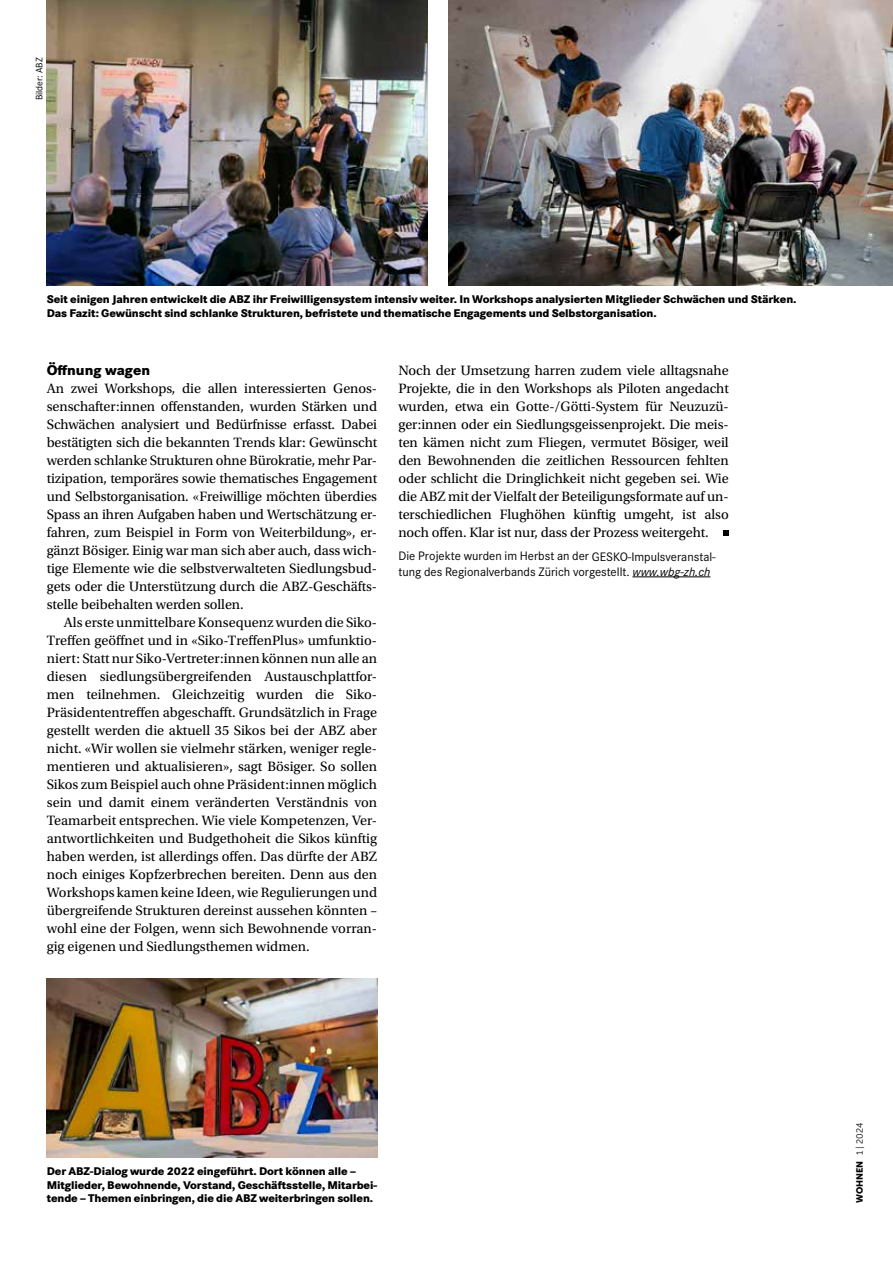
<style>
.page{position:relative;width:893px;height:1263px;background:#fff}
.page>*{position:absolute;margin:0;border:0;box-sizing:border-box;transform-origin:0 0}
.t1{font:800 14.7px "Corporate S";color:#000}
.t2{font:14.25px/18px "Utopia Std";letter-spacing:-.005em;color:#000}
.t3{font:12.75px/15.8px "Corporate S";color:#000}
.t4{font:800 11.7px/13.5px "Corporate S";letter-spacing:-.01em;color:#000}
.t5{font:9.75px "Corporate S";color:#000}
.t6{font:9px "Museo Sans 900";color:#000}
.s1{font-style:italic}
.s2{font-family:"Museo Sans 300"}
</style>
<div class="page">
<hr style="left:632px;top:576px;width:78px;height:1px;background:#000">
<svg style="left:723px;top:530px;width:6px;height:6px"></svg>
<img style="left:47px;top:0;width:380px;height:285px">
<img style="left:47px;top:978px;width:330px;height:179px">
<img style="left:449px;top:0;width:444px;height:285px">
<p class="t5" style="left:34px;top:100px;width:44px;rotate:-90deg">Bilder: ABZ</p>
<p class="t4" style="left:47px;top:293px;width:751px">Seit einigen Jahren entwickelt die ABZ ihr Freiwilligensystem intensiv weiter. In Workshops analysierten Mitglieder Schwächen und Stärken.<br>Das Fazit: Gewünscht sind schlanke Strukturen, befristete und thematische Engagements und Selbstorganisation.</p>
<p class="t1" style="left:47px;top:361px;width:105px">Öffnung wagen</p>
<p class="t2" style="left:47px;top:380px;width:332px">An zwei Workshops, die allen interessierten Genos&shy;senschafter:innen offenstanden, wurden Stärken und Schwächen analysiert und Bedürfnisse erfasst. Dabei bestätigten sich die bekannten Trends klar: Gewünscht werden schlanke Strukturen ohne Bürokratie, mehr Par&shy;tizipation, temporäres sowie thematisches Engagement und Selbstorganisation. «Freiwillige möchten überdies Spass an ihren Aufgaben haben und Wertschätzung er&shy;fahren, zum Beispiel in Form von Weiterbildung», er&shy;gänzt Bösiger. Einig war man sich aber auch, dass wich&shy;tige Elemente wie die selbstverwalteten Siedlungsbud&shy;gets oder die Unterstützung durch die ABZ-Geschäfts&shy;stelle beibehalten werden sollen.</p>
<p class="t2" style="left:47px;top:614px;width:332px;text-indent:17px">Als erste unmittelbare Konsequenz wurden die Siko-Treffen geöffnet und in «Siko-TreffenPlus» umfunktio&shy;niert: Statt nur Siko-Vertreter:innen können nun alle an diesen siedlungsübergreifenden Austauschplattfor&shy;men teilnehmen. Gleichzeitig wurden die Siko-Präsidententreffen abgeschafft. Grundsätzlich in Frage gestellt werden die aktuell 35 Sikos bei der ABZ aber nicht. «Wir wollen sie vielmehr stärken, weniger regle&shy;mentieren und aktualisieren», sagt Bösiger. So sollen Sikos zum Beispiel auch ohne Präsident:innen möglich sein und damit einem veränderten Verständnis von Teamarbeit entsprechen. Wie viele Kompetenzen, Ver&shy;antwortlichkeiten und Budgethoheit die Sikos künftig haben werden, ist allerdings offen. Das dürfte der ABZ noch einiges Kopfzerbrechen bereiten. Denn aus den Workshops kamen keine Ideen, wie Regulierungen und übergreifende Strukturen dereinst aussehen könnten – wohl eine der Folgen, wenn sich Bewohnende vorran&shy;gig eigenen und Siedlungsthemen widmen.</p>
<p class="t2" style="left:398px;top:362px;width:332px;text-align:justify">Noch der Umsetzung harren zudem viele alltagsnahe Projekte, die in den Workshops als Piloten angedacht wurden, etwa ein Gotte-/Götti-System für Neuzuzü&shy;ger:innen oder ein Siedlungsgeissenprojekt. Die meis&shy;ten kämen nicht zum Fliegen, vermutet Bösiger, weil den Bewohnenden die zeitlichen Ressourcen fehlten oder schlicht die Dringlichkeit nicht gegeben sei. Wie die ABZ mit der Vielfalt der Beteiligungsformate auf un&shy;terschiedlichen Flughöhen künftig umgeht, ist also noch offen. Klar ist nur, dass der Prozess weitergeht.</p>
<p class="t3" style="left:398px;top:548px;width:319px">Die Projekte wurden im Herbst an der GESKO-Impulsveranstal&shy;tung des Regionalverbands Zürich vorgestellt. <span class="s1">www.wbg-zh.ch</span></p>
<p class="t4" style="left:47px;top:1165px;width:332px">Der ABZ-Dialog wurde 2022 eingeführt. Dort können alle –<br>Mitglieder, Bewohnende, Vorstand, Geschäftsstelle, Mitarbei&shy;tende – Themen einbringen, die die ABZ weiterbringen sollen.</p>
<p class="t6" style="left:855px;top:1203px;width:82px;rotate:-90deg">WOHNEN <span class="s2">1 | 2024</span></p>
</div>
